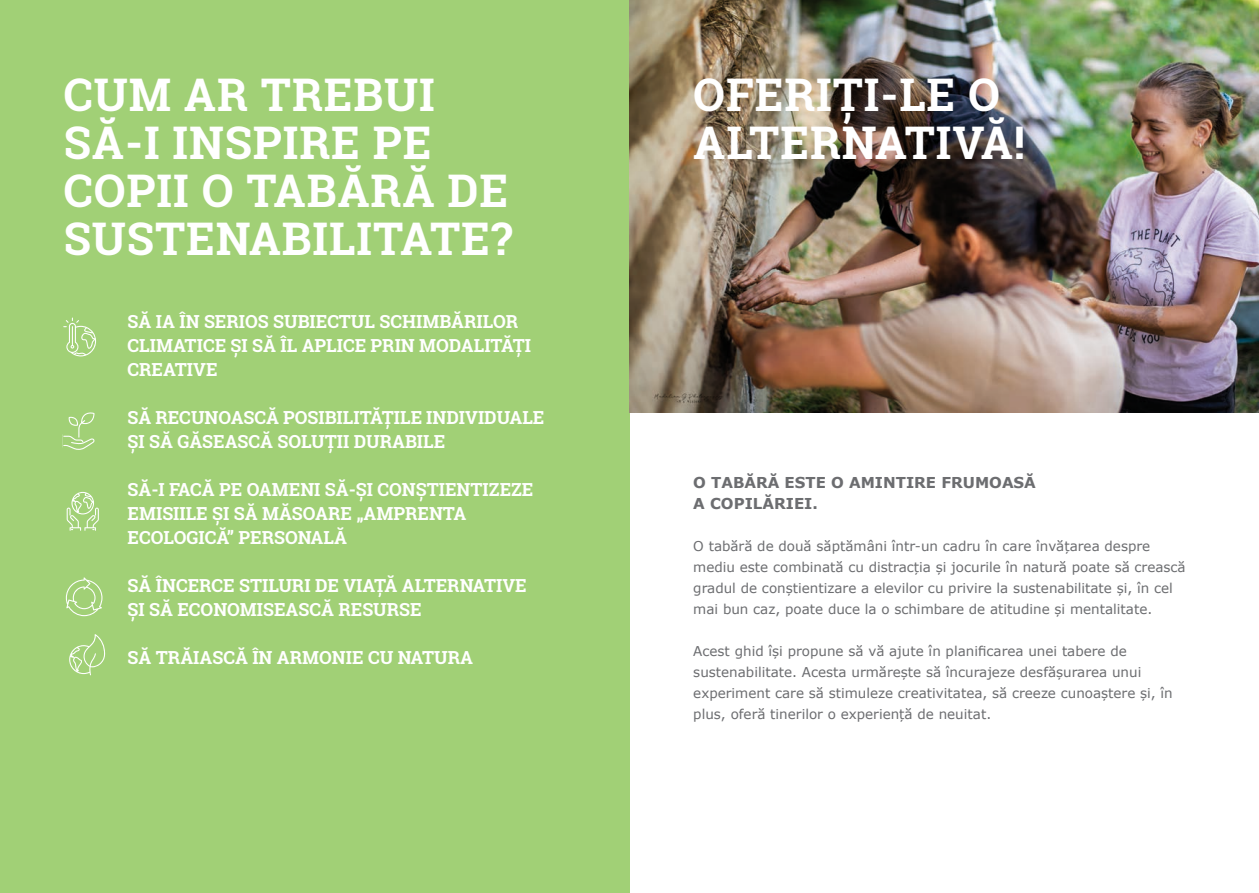
<style>
.page{position:relative;width:1259px;height:893px;background:#fff}
.page>*{position:absolute;margin:0;border:0;box-sizing:border-box;transform-origin:0 0}
.t1{font:700 45px/48px "Roboto Slab";letter-spacing:.02em;color:#fff}
.t2{font:700 18px/24px "Roboto Slab";color:#fff}
.t3{font:700 15px "Verdana";color:#6c6d70}
.t4{font:13.5px/21px "Verdana";color:#6c6d70}
</style>
<div class="page">
<div style="left:0;top:0;width:629px;height:893px;background:#a1d076"></div>
<img style="left:629px;top:0;width:630px;height:412px">
<svg style="left:63px;top:318px;width:33px;height:38px"></svg>
<svg style="left:63px;top:412px;width:32px;height:38px"></svg>
<svg style="left:66px;top:577px;width:36px;height:39px"></svg>
<svg style="left:69px;top:634px;width:36px;height:41px"></svg>
<svg style="left:67px;top:492px;width:32px;height:39px"></svg>
<p class="t1" style="left:64px;top:70px;width:450px">CUM AR TREBUI<br>SĂ-I INSPIRE PE<br>COPII O TABĂRĂ DE<br>SUSTENABILITATE?</p>
<p class="t2" style="left:128px;top:309px;width:405px">SĂ IA ÎN SERIOS SUBIECTUL SCHIMBĂRILOR<br>CLIMATICE ȘI SĂ ÎL APLICE PRIN MODALITĂȚI<br>CREATIVE</p>
<p class="t2" style="left:128px;top:405px;width:418px">SĂ RECUNOASCĂ POSIBILITĂȚILE INDIVIDUALE<br>ȘI SĂ GĂSEASCĂ SOLUȚII DURABILE</p>
<p class="t2" style="left:128px;top:477px;width:407px">SĂ-I FACĂ PE OAMENI SĂ-ȘI CONȘTIENTIZEZE<br>EMISIILE ȘI SĂ MĂSOARE „AMPRENTA<br>ECOLOGICĂ” PERSONALĂ</p>
<p class="t2" style="left:128px;top:573px;width:401px">SĂ ÎNCERCE STILURI DE VIAȚĂ ALTERNATIVE<br>ȘI SĂ ECONOMISEASCĂ RESURSE</p>
<p class="t2" style="left:128px;top:645px;width:347px">SĂ TRĂIASCĂ ÎN ARMONIE CU NATURA</p>
<p class="t1" style="left:693px;top:70px;width:333px">OFERIȚI-LE O<br>ALTERNATIVĂ!</p>
<p class="t3" style="left:693px;top:472px;width:344px">O TABĂRĂ ESTE O AMINTIRE FRUMOASĂ</p>
<p class="t3" style="left:693px;top:493px;width:126px">A COPILĂRIEI.</p>
<p class="t4" style="left:693px;top:535px;width:494px">O tabără de două săptămâni într-un cadru în care învățarea despre mediu este combinată cu distracția și jocurile în natură poate să crească gradul de conștientizare a elevilor cu privire la sustenabilitate și, în cel mai bun caz, poate duce la o schimbare de atitudine și mentalitate.</p>
<p class="t4" style="left:693px;top:640px;width:481px">Acest ghid își propune să vă ajute în planificarea unei tabere de sustenabilitate. Acesta urmărește să încurajeze desfășurarea unui experiment care să stimuleze creativitatea, să creeze cunoaștere și, în plus, oferă tinerilor o experiență de neuitat.</p>
</div>
